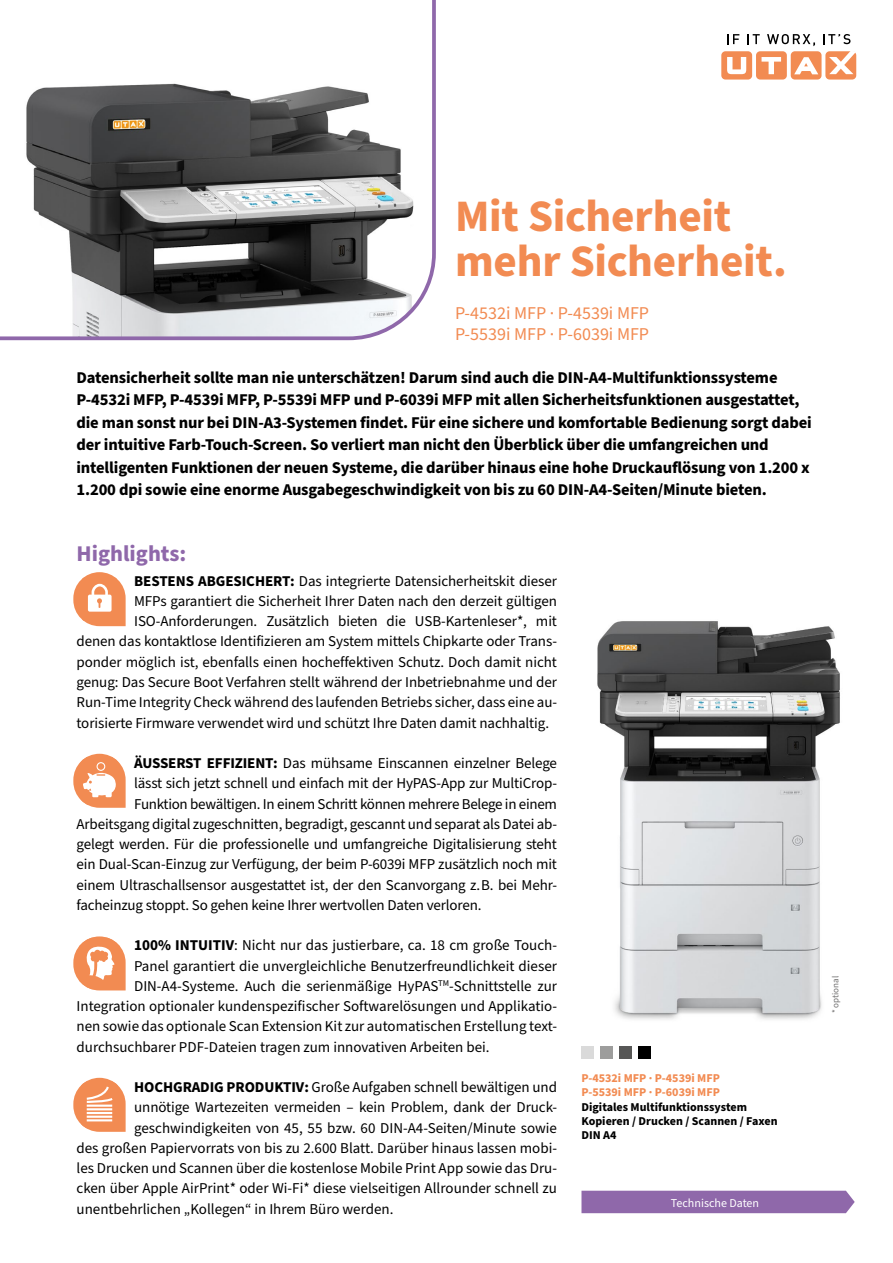
<style>
.page{position:relative;width:893px;height:1263px;background:#fff}
.page>*{position:absolute;margin:0;border:0;box-sizing:border-box;transform-origin:0 0}
.t1{font:700 45px/45px "Source Sans Pro";letter-spacing:-.005em;color:#f28b52}
.t2{font:700 22.5px "Source Sans Pro";color:#8f68aa}
.t3{font:18px/21.6px "Source Sans Pro";color:#f28b52}
.t4{font:700 16.5px/22.5px "Source Sans Pro";letter-spacing:-.01em;color:#000}
.t5{font:15px "Source Sans Pro";letter-spacing:-.005em;color:#000}
.t6{font:700 12px/14.4px "Source Sans Pro";color:#000}
.t7{font:700 12px/14.4px "Source Sans Pro";color:#f28b52}
.t8{font:12px "Source Sans Pro";color:#fff}
.t9{font:9px "Source Sans Pro";color:#706f6f}
.s1{font-weight:700}
</style>
<div class="page">
<img style="left:596px;top:621px;width:250px;height:593px">
<svg style="left:73px;top:572px;width:53px;height:54px"></svg>
<svg style="left:73px;top:754px;width:53px;height:54px"></svg>
<div style="left:97px;top:762px;width:8px;height:9px;border:1px solid #fff;border-radius:50%"></div>
<svg style="left:73px;top:936px;width:53px;height:54px"></svg>
<svg style="left:73px;top:1078px;width:53px;height:54px"></svg>
<div style="left:638px;top:1046px;width:13px;height:12px;background:#000"></div>
<div style="left:619px;top:1046px;width:13px;height:12px;background:#575756"></div>
<div style="left:581px;top:1046px;width:13px;height:12px;background:#dadada"></div>
<div style="left:600px;top:1046px;width:13px;height:12px;background:#9d9d9c"></div>
<div style="left:581px;top:1191px;width:274px;height:22px;background:#8f68aa"></div>
<svg style="left:0;top:0;width:436px;height:341px"></svg>
<div style="left:721px;top:51px;width:31px;height:29px;background:#f28b52;border-radius:4px"></div>
<div style="left:756px;top:51px;width:31px;height:29px;background:#f28b52;border-radius:4px"></div>
<div style="left:791px;top:51px;width:30px;height:29px;background:#f28b52;border-radius:4px"></div>
<div style="left:825px;top:51px;width:31px;height:29px;background:#f28b52;border-radius:4px"></div>
<svg style="left:727px;top:57px;width:19px;height:17px"></svg>
<svg style="left:761px;top:57px;width:20px;height:17px"></svg>
<svg style="left:829px;top:51px;width:27px;height:23px"></svg>
<svg style="left:794px;top:57px;width:24px;height:17px"></svg>
<svg style="left:727px;top:34px;width:12px;height:10px"></svg>
<svg style="left:748px;top:34px;width:12px;height:10px"></svg>
<svg style="left:767px;top:34px;width:48px;height:12px"></svg>
<svg style="left:823px;top:34px;width:27px;height:10px"></svg>
<h1 class="t1" style="left:455px;top:195px;width:334px">Mit Sicherheit mehr Sicherheit.</h1>
<p class="t3" style="left:455px;top:302px;width:196px">P-4532i MFP · P-4539i MFP<br>P-5539i MFP · P-6039i MFP</p>
<p class="t4" style="left:77px;top:366px;width:737px">Datensicherheit sollte man nie unterschätzen! Darum sind auch die DIN-A4-Multifunktionssysteme P-4532i MFP, P-4539i MFP, P-5539i MFP und P-6039i MFP mit allen Sicherheitsfunktionen ausgestattet, die man sonst nur bei DIN-A3-Systemen findet. Für eine sichere und komfortable Bedienung sorgt dabei der intuitive Farb-Touch-Screen. So verliert man nicht den Überblick über die umfangreichen und intelligenten Funktionen der neuen Systeme, die darüber hinaus eine hohe Druckauflösung von 1.200 x 1.200 dpi sowie eine enorme Ausgabegeschwindigkeit von bis zu 60 DIN-A4-Seiten/Minute bieten.</p>
<h2 class="t2" style="left:77px;top:538px;width:111px">Highlights:</h2>
<p class="t5" style="left:134px;top:571px;width:424px"><span class="s1">BESTENS ABGESICHERT:</span> Das integrierte Datensicherheitskit dieser</p>
<p class="t5" style="left:134px;top:591px;width:424px">MFPs garantiert die Sicherheit Ihrer Daten nach den derzeit gültigen</p>
<p class="t5" style="left:134px;top:611px;width:424px">ISO-Anforderungen. Zusätzlich bieten die USB-Kartenleser*, mit</p>
<p class="t5" style="left:77px;top:631px;width:482px">denen das kontaktlose Identifizieren am System mittels Chipkarte oder Trans-</p>
<p class="t5" style="left:77px;top:652px;width:482px">ponder möglich ist, ebenfalls einen hocheffektiven Schutz. Doch damit nicht</p>
<p class="t5" style="left:77px;top:672px;width:482px">genug: Das Secure Boot Verfahren stellt während der Inbetriebnahme und der</p>
<p class="t5" style="left:77px;top:692px;width:482px">Run-Time Integrity Check während des laufenden Betriebs sicher, dass eine au-</p>
<p class="t5" style="left:77px;top:712px;width:474px">torisierte Firmware verwendet wird und schützt Ihre Daten damit nachhaltig.</p>
<p class="t5" style="left:134px;top:753px;width:424px"><span class="s1">ÄUSSERST EFFIZIENT:</span> Das mühsame Einscannen einzelner Belege</p>
<p class="t5" style="left:134px;top:773px;width:424px">lässt sich jetzt schnell und einfach mit der HyPAS-App zur MultiCrop-</p>
<p class="t5" style="left:134px;top:793px;width:424px">Funktion bewältigen. In einem Schritt können mehrere Belege in einem</p>
<p class="t5" style="left:77px;top:814px;width:482px">Arbeitsgang digital zugeschnitten, begradigt, gescannt und separat als Datei ab-</p>
<p class="t5" style="left:77px;top:834px;width:482px">gelegt werden. Für die professionelle und umfangreiche Digitalisierung steht</p>
<p class="t5" style="left:77px;top:854px;width:482px">ein Dual-Scan-Einzug zur Verfügung, der beim P-6039i MFP zusätzlich noch mit</p>
<p class="t5" style="left:77px;top:874px;width:482px">einem Ultraschallsensor ausgestattet ist, der den Scanvorgang z. B. bei Mehr-</p>
<p class="t5" style="left:77px;top:895px;width:407px">facheinzug stoppt. So gehen keine Ihrer wertvollen Daten verloren.</p>
<p class="t5" style="left:134px;top:935px;width:424px"><span class="s1">100% INTUITIV</span>: Nicht nur das justierbare, ca. 18 cm große Touch-</p>
<p class="t5" style="left:134px;top:955px;width:424px">Panel garantiert die unvergleichliche Benutzerfreundlichkeit dieser</p>
<p class="t5" style="left:134px;top:976px;width:424px">DIN-A4-Systeme. Auch die serienmäßige HyPAS<sup>TM</sup>-Schnittstelle zur</p>
<p class="t5" style="left:77px;top:996px;width:482px">Integration optionaler kundenspezifischer Softwarelösungen und Applikatio-</p>
<p class="t5" style="left:77px;top:1016px;width:482px">nen sowie das optionale Scan Extension Kit zur automatischen Erstellung text-</p>
<p class="t5" style="left:77px;top:1036px;width:415px">durchsuchbarer PDF-Dateien tragen zum innovativen Arbeiten bei.</p>
<p class="t5" style="left:134px;top:1077px;width:424px"><span class="s1">HOCHGRADIG PRODUKTIV:</span> Große Aufgaben schnell bewältigen und</p>
<p class="t5" style="left:134px;top:1097px;width:424px">unnötige Wartezeiten vermeiden – kein Problem, dank der Druck-</p>
<p class="t5" style="left:134px;top:1117px;width:424px">geschwindigkeiten von 45, 55 bzw. 60 DIN-A4-Seiten/Minute sowie</p>
<p class="t5" style="left:77px;top:1138px;width:482px">des großen Papiervorrats von bis zu 2.600 Blatt. Darüber hinaus lassen mobi-</p>
<p class="t5" style="left:77px;top:1158px;width:482px">les Drucken und Scannen über die kostenlose Mobile Print App sowie das Dru-</p>
<p class="t5" style="left:77px;top:1178px;width:482px">cken über Apple AirPrint* oder Wi-Fi* diese vielseitigen Allrounder schnell zu</p>
<p class="t5" style="left:77px;top:1198px;width:318px">unentbehrlichen „Kollegen“ in Ihrem Büro werden.</p>
<p class="t7" style="left:581px;top:1071px;width:140px">P-4532i MFP · P-4539i MFP<br>P-5539i MFP · P-6039i MFP</p>
<p class="t6" style="left:581px;top:1100px;width:198px">Digitales Multifunktionssystem<br>Kopieren / Drucken / Scannen / Faxen<br>DIN A4</p>
<p class="t8" style="left:671px;top:1194px;width:90px">Technische Daten</p>
<p class="t9" style="left:829px;top:1013px;width:39px;rotate:-90deg">* optional</p>
</div>
